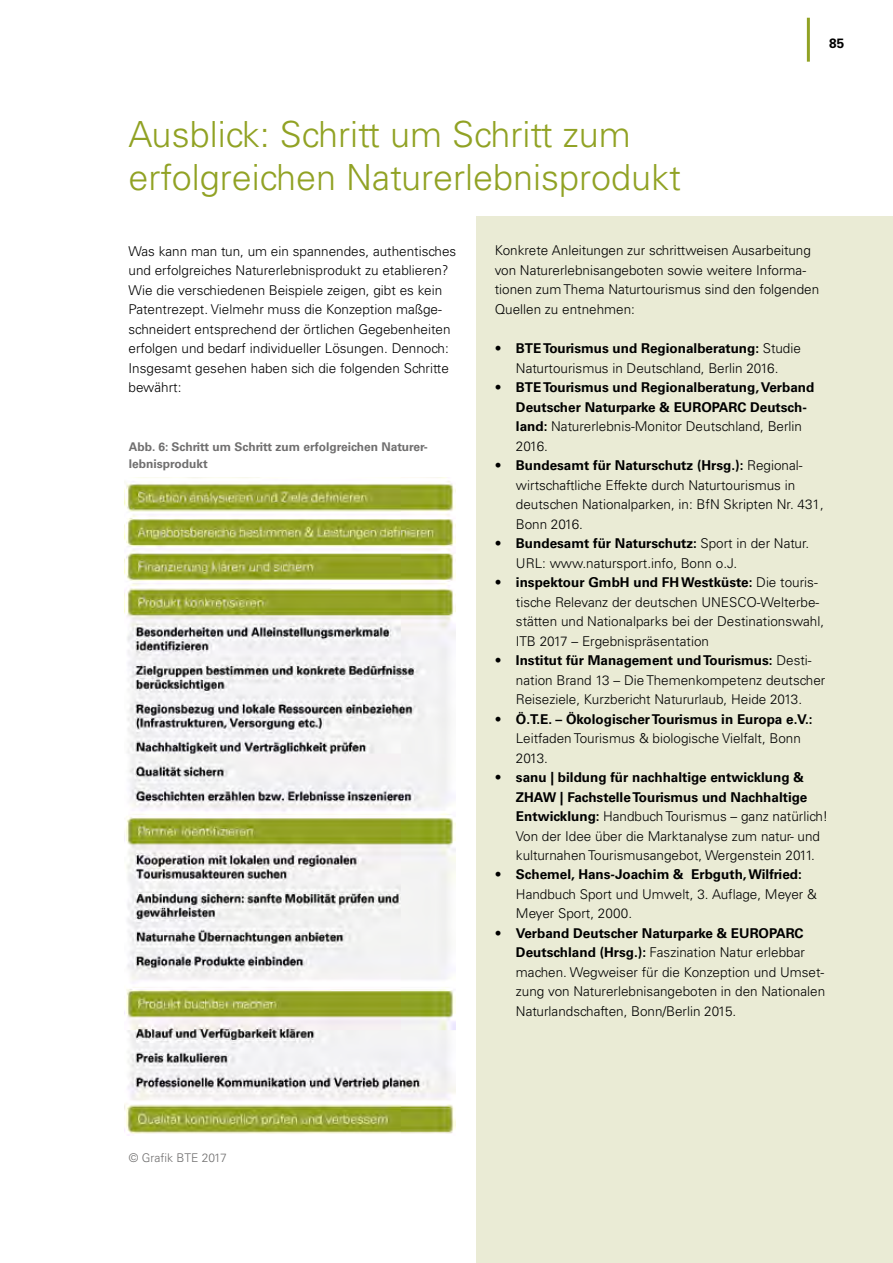
<style>
.page{position:relative;width:893px;height:1263px;background:#fff}
.page>*{position:absolute;margin:0;border:0;box-sizing:border-box;transform-origin:0 0}
.t1{font:300 36px/43.2px "Univers";color:#91a224}
.t2{font:300 13.5px/19.5px "Univers";color:#000}
.t3{font:700 13.5px/19.5px "Univers";color:#000}
.t4{font:700 12px/16.5px "Univers";color:#706f6f}
.t5{font:300 12px "Univers";color:#706f6f}
.s1{font-family:"Univers LT Std"}
.s2{font-weight:700}
.s3{font-family:"Univers LT Std";font-weight:300}
.s4{font-weight:300}
</style>
<div class="page">
<hr style="left:807px;top:18px;width:3px;height:44px;background:#91a224">
<div style="left:476px;top:217px;width:417px;height:1046px;background:#eaebd5"></div>
<img style="left:124px;top:477px;width:331px;height:659px">
<h1 class="t1" style="left:129px;top:112px;width:554px">Ausblick: Schritt um Schritt zum erfolgreichen Naturerlebnisprodukt</h1>
<p class="t3" style="left:829px;top:33px;width:17px">85</p>
<p class="t2" style="left:129px;top:241px;width:329px">Was kann man tun, um ein spannendes, authentisches und erfolgreiches Naturerlebnisprodukt zu etablieren?<br>Wie die verschiedenen Beispiele zeigen, gibt es kein Patentrezept. Vielmehr muss die Konzeption maßge&shy;schneidert entsprechend der örtlichen Gegebenheiten erfolgen und bedarf individueller Lösungen. Dennoch:<br>Insgesamt gesehen haben sich die folgenden Schritte bewährt:</p>
<p class="t4" style="left:129px;top:439px;width:300px">Abb. 6: Schritt um Schritt zum erfolgreichen Naturer&shy;lebnisprodukt</p>
<p class="t2" style="left:495px;top:241px;width:326px">Konkrete Anleitungen zur schrittweisen Ausarbeitung von Naturerlebnisangeboten sowie weitere Informa&shy;tionen zum Thema Naturtourismus sind den folgenden Quellen zu entnehmen:</p>
<p class="t2" style="left:495px;top:339px;width:308px;text-align:center"><span class="s1">•</span> <span class="s2">BTE Tourismus und Regionalberatung:</span> Studie<br>Naturtourismus in Deutschland, Berlin 2016.</p>
<p class="t3" style="left:516px;top:378px;width:300px;text-indent:-21px"><span class="s3">•</span> BTE Tourismus und Regionalberatung,Verband Deutscher Naturparke &amp; EUROPARC Deutsch&shy;land: <span class="s4">Naturerlebnis-Monitor Deutschland, Berlin 2016.</span></p>
<p class="t2" style="left:516px;top:455px;width:309px;text-indent:-21px"><span class="s1">•</span> <span class="s2">Bundesamt für Naturschutz (Hrsg.):</span> Regional&shy;wirtschaftliche Effekte durch Naturtourismus in deutschen Nationalparken, in: BfN Skripten Nr. 431, Bonn 2016.</p>
<p class="t2" style="left:516px;top:533px;width:295px;text-indent:-21px"><span class="s1">•</span> <span class="s2">Bundesamt für Naturschutz:</span> Sport in der Natur.<br>URL: www.natursport.info, Bonn o.J.</p>
<p class="t2" style="left:516px;top:572px;width:310px;text-indent:-21px"><span class="s1">•</span> <span class="s2">inspektour GmbH und FH Westküste:</span> Die touris&shy;tische Relevanz der deutschen UNESCO-Welterbe&shy;stätten und Nationalparks bei der Destinationswahl, ITB 2017 – Ergebnispräsentation</p>
<p class="t2" style="left:516px;top:650px;width:311px;text-indent:-21px"><span class="s1">•</span> <span class="s2">Institut für Management und Tourismus:</span> Desti&shy;nation Brand 13 – Die Themenkompetenz deutscher<br>Reiseziele, Kurzbericht Natururlaub, Heide 2013.</p>
<p class="t2" style="left:516px;top:709px;width:298px;text-indent:-21px"><span class="s1">•</span> <span class="s2">Ö.T.E. – Ökologischer Tourismus in Europa e.V.:<br></span>Leitfaden Tourismus &amp; biologische Vielfalt, Bonn<br>2013.</p>
<p class="t2" style="left:516px;top:767px;width:314px;text-indent:-21px"><span class="s1">•</span> <span class="s2">sanu | bildung für nachhaltige entwicklung &amp; ZHAW | Fachstelle Tourismus und Nachhaltige Entwicklung:</span> Handbuch Tourismus – ganz natürlich!<br>Von der Idee über die Marktanalyse zum natur- und kulturnahen Tourismusangebot, Wergenstein 2011.</p>
<p class="t2" style="left:516px;top:865px;width:302px;text-indent:-21px"><span class="s1">•</span> <span class="s2">Schemel, Hans-Joachim &amp; Erbguth,Wilfried:<br></span>Handbuch Sport und Umwelt, 3. Auflage, Meyer &amp;<br>Meyer Sport, 2000.</p>
<p class="t2" style="left:516px;top:923px;width:311px;text-indent:-21px"><span class="s1">•</span> <span class="s2">Verband Deutscher Naturparke &amp; EUROPARC Deutschland (Hrsg.):</span> Faszination Natur erlebbar machen. Wegweiser für die Konzeption und Umset&shy;zung von Naturerlebnisangeboten in den Nationalen Naturlandschaften, Bonn/Berlin 2015.</p>
<p class="t5" style="left:129px;top:1150px;width:99px">© Grafik BTE 2017</p>
</div>
